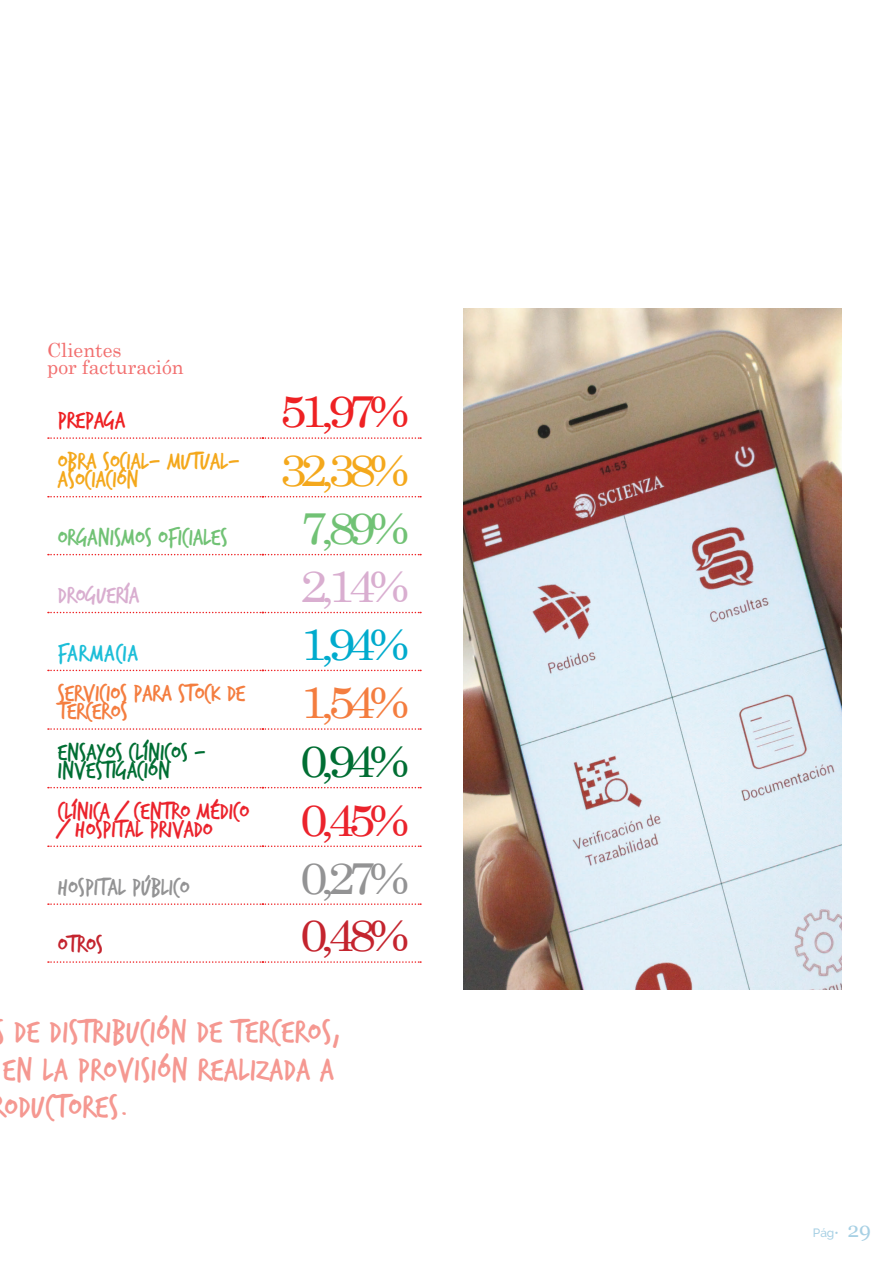
<style>
.page{position:relative;width:893px;height:1263px;background:#fff}
.page>*{position:absolute;margin:0;border:0;box-sizing:border-box;transform-origin:0 0}
.t1{font:44.55px "Century";color:#ee2123;scale:1.11 1}
.t2{font:44.55px "Century";color:#f4a81c;scale:1.11 1}
.t3{font:44.55px "Century";color:#71c275;scale:1.11 1}
.t4{font:44.55px "Century";color:#d9aed0;scale:1.11 1}
.t5{font:44.55px "Century";color:#00abcd;scale:1.11 1}
.t6{font:44.55px "Century";color:#f47d3f;scale:1.11 1}
.t7{font:44.55px "Century";color:#006e33;scale:1.11 1}
.t8{font:44.55px "Century";color:#eb232c;scale:1.11 1}
.t9{font:44.55px "Century";color:#939394;scale:1.11 1}
.t10{font:44.55px "Century";color:#c4242e;scale:1.11 1}
.t11{font:34.5px/37.5px "Trash Hand";letter-spacing:.02em;color:#f59891}
.t12{font:25.5px/18px "Trash Hand";color:#eb232c}
.t13{font:25.5px/18px "Trash Hand";color:#006e33}
.t14{font:25.5px/18px "Trash Hand";color:#f4a81c}
.t15{font:25.5px/18px "Trash Hand";color:#f47d3f}
.t16{font:25.5px "Trash Hand";color:#71c275}
.t17{font:25.5px "Trash Hand";color:#939394}
.t18{font:25.5px "Trash Hand";color:#d9aed0}
.t19{font:25.5px "Trash Hand";letter-spacing:.04em;color:#1cbed8}
.t20{font:25.5px "Trash Hand";color:#ee2123}
.t21{font:25.5px "Trash Hand";color:#c4242e}
.t22{font:19.5px/17.5px "Century";color:#f26f6f}
.t23{font:500 12px "Raleway";color:#a7d0e4}
.s1{font-family:"Georgia";font-weight:400;font-size:21px}
</style>
<div class="page">
<img style="left:463px;top:309px;width:379px;height:680px">
<svg style="left:48px;top:437px;width:373px;height:2px"></svg>
<svg style="left:48px;top:496px;width:373px;height:1px"></svg>
<svg style="left:48px;top:554px;width:373px;height:1px"></svg>
<svg style="left:48px;top:612px;width:373px;height:1px"></svg>
<svg style="left:48px;top:670px;width:373px;height:1px"></svg>
<svg style="left:48px;top:728px;width:373px;height:2px"></svg>
<svg style="left:48px;top:787px;width:373px;height:1px"></svg>
<svg style="left:48px;top:846px;width:373px;height:1px"></svg>
<svg style="left:48px;top:903px;width:373px;height:2px"></svg>
<svg style="left:48px;top:961px;width:373px;height:2px"></svg>
<p class="t22" style="left:47px;top:340px;width:138px">Clientes<br>por facturación</p>
<p class="t20" style="left:58px;top:408px;width:69px">PREPAGA</p>
<p class="t1" style="left:280px;top:384px;width:119px">51,97%</p>
<p class="t14" style="left:58px;top:453px;width:184px">OBRA SOCIAL- MUTUAL-<br>ASOCIACIÓN</p>
<p class="t2" style="left:280px;top:442px;width:119px">32,38%</p>
<p class="t16" style="left:58px;top:525px;width:171px">ORGANISMOS OFICIALES</p>
<p class="t3" style="left:300px;top:500px;width:100px">7,89%</p>
<p class="t18" style="left:58px;top:583px;width:83px">DROGUERÍA</p>
<p class="t4" style="left:300px;top:558px;width:100px">2,14%</p>
<p class="t19" style="left:58px;top:640px;width:82px">FARMACIA</p>
<p class="t5" style="left:300px;top:616px;width:100px">1,94%</p>
<p class="t15" style="left:58px;top:686px;width:189px">SERVICIOS PARA STOCK DE<br>TERCEROS</p>
<p class="t6" style="left:300px;top:675px;width:100px">1,54%</p>
<p class="t13" style="left:58px;top:744px;width:150px">ENSAYOS CLÍNICOS -<br>INVESTIGACIÓN</p>
<p class="t7" style="left:300px;top:733px;width:100px">0,94%</p>
<p class="t12" style="left:58px;top:803px;width:193px">CLÍNICA / CENTRO MÉDICO / HOSPITAL PRIVADO</p>
<p class="t8" style="left:300px;top:792px;width:100px">0,45%</p>
<p class="t17" style="left:58px;top:874px;width:133px">HOSPITAL PÚBLICO</p>
<p class="t9" style="left:300px;top:850px;width:100px">0,27%</p>
<p class="t21" style="left:58px;top:932px;width:47px">OTROS</p>
<p class="t10" style="left:300px;top:908px;width:100px">0,48%</p>
<p class="t11" style="left:3px;top:1015px;width:339px;text-indent:11px">DE DISTRIBUCIÓN DE TERCEROS,<br>EN LA PROVISIÓN REALIZADA A<br>ODUCTORES.</p>
<p class="t23" style="left:813px;top:1225px;width:60px">Pág• <span class="s1">29</span></p>
</div>
